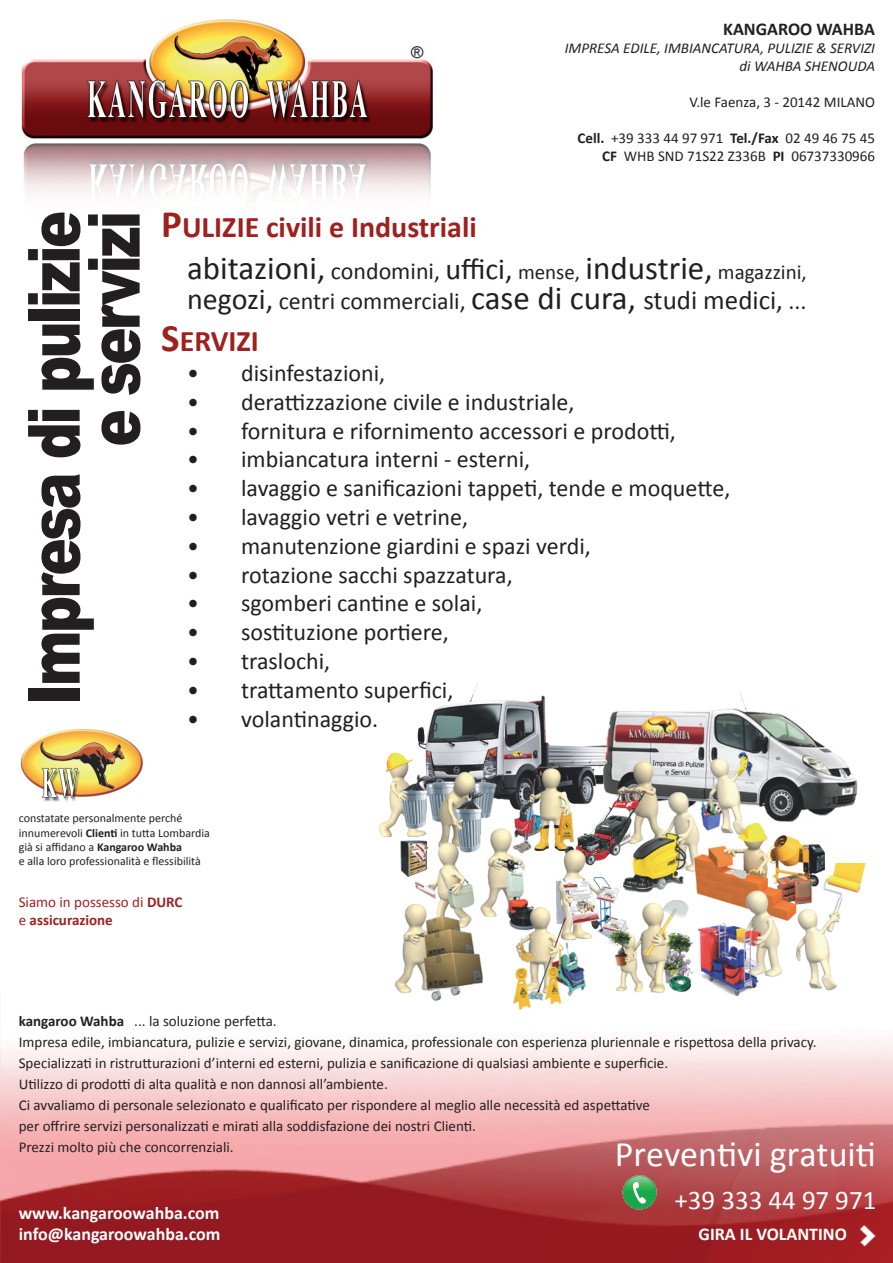
<style>
.page{position:relative;width:893px;height:1263px;background:#fff}
.page>*{position:absolute;margin:0;border:0;box-sizing:border-box;transform-origin:0 0}
.t1{font:900 72px/60px "Arial";letter-spacing:-.05em;color:#231f20;text-align:right;scale:.78 1}
.t2{font:36px "Calibri";color:#fff}
.t3{font:33px "Calibri";color:#231f20}
.t4{font:700 30px "Calibri";color:#9e201f}
.t5{font:27px "Calibri";color:#fff}
.t6{font:24px "Calibri";color:#231f20}
.t7{font:700 18px/21px "Calibri";color:#fff}
.t8{font:700 18px "Calibri";color:#231f20}
.t9{font:15px/21px "Calibri";color:#231f20;text-align:right}
.t10{font:italic 15px/18px "Calibri";color:#231f20;text-align:right}
.t11{font:15px/18px "Calibri";color:#9e201f}
.t12{font:12px/14.4px "Calibri";color:#231f20}
.s1{font-size:39px}
.s2{font-weight:700}
.s3{font-size:24px}
.s4{font-size:30px}
.s5{font-size:21px}
.s6{font-size:33px}
.s7{font-size:27px}
</style>
<div class="page">
<img style="left:0;top:1038px;width:893px;height:225px">
<img style="left:622px;top:1176px;width:34px;height:34px">
<img style="left:378px;top:683px;width:489px;height:327px">
<img style="left:20px;top:729px;width:123px;height:72px">
<img style="left:858px;top:1224px;width:18px;height:22px">
<img style="left:21px;top:19px;width:412px;height:120px">
<img style="left:23px;top:143px;width:408px;height:54px">
<h1 class="t1" style="left:22px;top:705px;width:635px;rotate:-90deg">Impresa di pulizie e servizi</h1>
<h3 class="t4" style="left:161px;top:208px;width:317px"><span class="s1">P</span>ULIZIE civili e Industriali</h3>
<p class="t8" style="left:723px;top:18px;width:153px">KANGAROO WAHBA</p>
<p class="t10" style="left:565px;top:38px;width:312px">IMPRESA EDILE, IMBIANCATURA, PULIZIE &amp; SERVIZI di WAHBA SHENOUDA</p>
<p class="t9" style="left:689px;top:92px;width:187px">V.le Faenza, 3 - 20142 MILANO</p>
<p class="t9" style="left:577px;top:129px;width:299px;line-height:18px"><span class="s2">Cell.</span> +39 333 44 97 971 <span class="s2">Tel./Fax</span> 02 49 46 75 45<br><span class="s2">CF</span> WHB SND 71S22 Z336B <span class="s2">PI</span> 06737330966</p>
<h3 class="t3" style="left:187px;top:247px;width:621px">abitazioni, <span class="s3">condomini,</span> <span class="s4">uffici,</span> <span class="s5">mense,</span> industrie, <span class="s5">magazzini,</span></h3>
<h3 class="t6" style="left:187px;top:286px;width:621px"><span class="s4">negozi,</span> centri commerciali, <span class="s6">case di cura,</span> <span class="s7">studi medici,</span> ...</h3>
<h3 class="t4" style="left:161px;top:322px;width:99px"><span class="s1">S</span>ERVIZI</h3>
<h3 class="t6" style="left:187px;top:358px;width:200px">• disinfestazioni,</h3>
<h3 class="t6" style="left:187px;top:387px;width:389px">• derattizzazione civile e industriale,</h3>
<h3 class="t6" style="left:187px;top:415px;width:490px">• fornitura e rifornimento accessori e prodotti,</h3>
<h3 class="t6" style="left:187px;top:444px;width:345px">• imbiancatura interni - esterni,</h3>
<h3 class="t6" style="left:187px;top:473px;width:545px">• lavaggio e sanificazioni tappeti, tende e moquette,</h3>
<h3 class="t6" style="left:187px;top:502px;width:282px">• lavaggio vetri e vetrine,</h3>
<h3 class="t6" style="left:187px;top:531px;width:405px">• manutenzione giardini e spazi verdi,</h3>
<h3 class="t6" style="left:187px;top:559px;width:327px">• rotazione sacchi spazzatura,</h3>
<h3 class="t6" style="left:187px;top:588px;width:297px">• sgomberi cantine e solai,</h3>
<h3 class="t6" style="left:187px;top:617px;width:263px">• sostituzione portiere,</h3>
<h3 class="t6" style="left:187px;top:646px;width:145px">• traslochi,</h3>
<h3 class="t6" style="left:187px;top:675px;width:268px">• trattamento superfici,</h3>
<h3 class="t6" style="left:187px;top:703px;width:193px">• volantinaggio.</h3>
<p class="t12" style="left:19px;top:811px;width:193px">constatate personalmente perché innumerevoli <span class="s2">Clienti</span> in tutta Lombardia già si affidano a <span class="s2">Kangaroo Wahba<br></span>e alla loro professionalità e flessibilità</p>
<p class="t11" style="left:19px;top:893px;width:165px">Siamo in possesso di <span class="s2">DURC </span>e <span class="s2">assicurazione</span></p>
<p class="t9" style="left:19px;top:1011px;width:799px;text-align:left"><span class="s2">kangaroo Wahba</span> ... la soluzione perfetta.<br>Impresa edile, imbiancatura, pulizie e servizi, giovane, dinamica, professionale con esperienza pluriennale e rispettosa della privacy.<br>Specializzati in ristrutturazioni d’interni ed esterni, pulizia e sanificazione di qualsiasi ambiente e superficie.<br>Utilizzo di prodotti di alta qualità e non dannosi all’ambiente.<br>Ci avvaliamo di personale selezionato e qualificato per rispondere al meglio alle necessità ed aspettative<br>per offrire servizi personalizzati e mirati alla soddisfazione dei nostri Clienti.<br>Prezzi molto più che concorrenziali.</p>
<h2 class="t2" style="left:615px;top:1131px;width:262px">Preventivi gratuiti</h2>
<h3 class="t5" style="left:674px;top:1183px;width:203px">+39 333 44 97 971</h3>
<p class="t7" style="left:19px;top:1202px;width:203px">www.kangaroowahba.com info@kangaroowahba.com</p>
<p class="t7" style="left:699px;top:1223px;width:150px">GIRA IL VOLANTINO</p>
</div>
